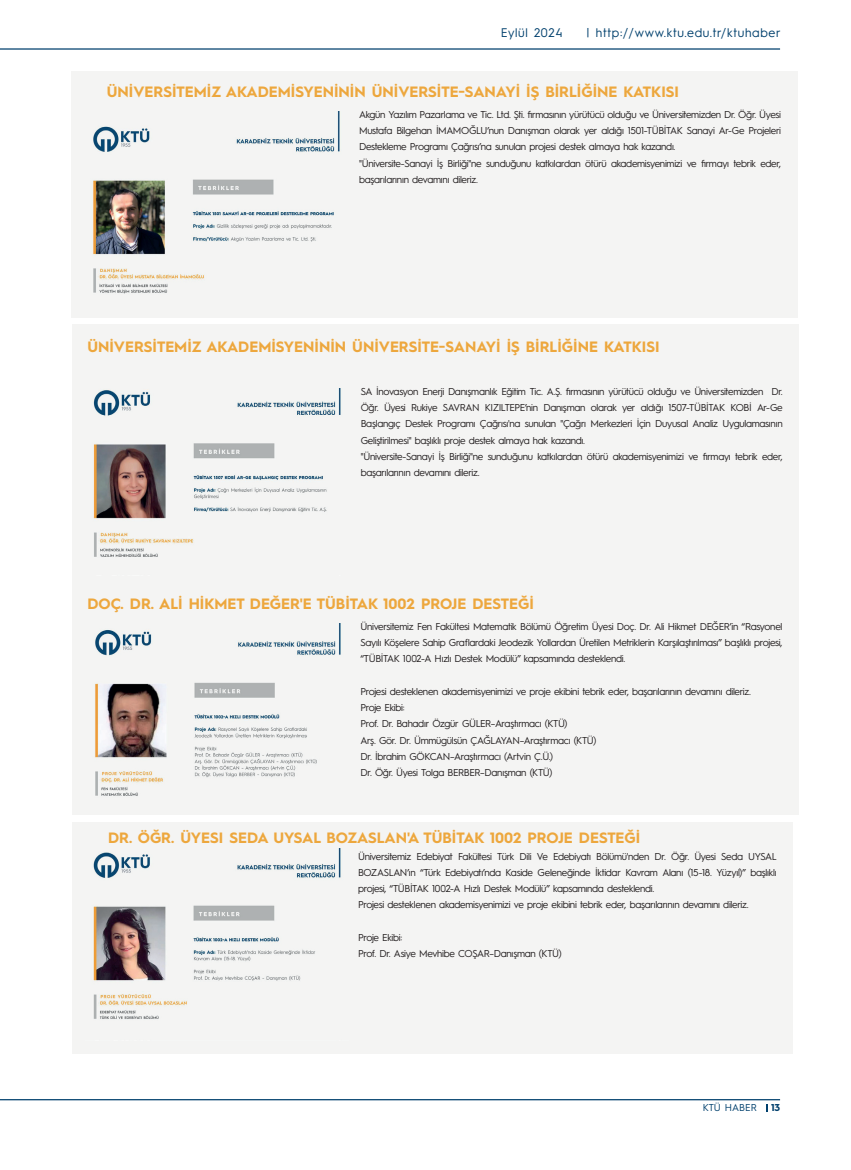
<style>
.page{position:relative;width:851px;height:1170px;background:#fff}
.page>*{position:absolute;margin:0;border:0;box-sizing:border-box;transform-origin:0 0}
.t1{font:700 15px "Hurme Geometric Sans 1";color:#eda73d}
.t2{font:12.5px "Hurme Geometric Sans 1";letter-spacing:.05em;color:#00406d}
.t3{font:10px/16.2px "Hurme Geometric Sans 1";letter-spacing:-.03em;color:#231f20}
.t4{font:10px "Hurme Geometric Sans 1";color:#00406d}
.t5{font:700 10px "Hurme Geometric Sans 1";color:#00406d}
</style>
<div class="page">
<hr style="left:0;top:48px;width:780px;height:2px;background:#00406d">
<hr style="left:0;top:1098px;width:780px;height:2px;background:#00406d">
<svg style="left:766px;top:1104px;width:2px;height:7px"></svg>
<div style="left:71px;top:71px;width:726px;height:247px;background:#f4f4f3"></div>
<div style="left:72px;top:324px;width:727px;height:273px;background:#f4f4f3"></div>
<img style="left:93px;top:111px;width:247px;height:183px">
<img style="left:93px;top:388px;width:248px;height:169px">
<div style="left:72px;top:583px;width:727px;height:231px;background:#f4f4f3"></div>
<div style="left:72px;top:822px;width:721px;height:231px;background:#f4f4f3"></div>
<img style="left:93px;top:848px;width:248px;height:171px">
<img style="left:95px;top:623px;width:246px;height:173px">
<p class="t2" style="left:501px;top:24px;width:63px">Eylül 2024</p>
<p class="t2" style="left:586px;top:24px;width:196px">| http://www.ktu.edu.tr/ktuhaber</p>
<h1 class="t1" style="left:107px;top:81px;width:573px">ÜNİVERSİTEMİZ AKADEMİSYENİNİN ÜNİVERSİTE-SANAYİ İŞ BİRLİĞİNE KATKISI</h1>
<p class="t3" style="left:359px;top:106px;width:423px">Akgün Yazılım Pazarlama ve Tic. Ltd. Şti. firmasının yürütücü olduğu ve Üniversitemizden Dr. Öğr. Üyesi Mustafa Bilgehan İMAMOĞLU’nun Danışman olarak yer aldığı 1501-TÜBİTAK Sanayi Ar-Ge Projeleri Destekleme Programı Çağrısı’na sunulan projesi destek almaya hak kazandı.<br>"Üniversite-Sanayi İş Birliği"ne sunduğunu katkılardan ötürü akademisyenimizi ve firmayı tebrik eder, başarılarının devamını dileriz.</p>
<h1 class="t1" style="left:87px;top:336px;width:573px">ÜNİVERSİTEMİZ AKADEMİSYENİNİN ÜNİVERSİTE-SANAYİ İŞ BİRLİĞİNE KATKISI</h1>
<p class="t3" style="left:360px;top:382px;width:423px">SA İnovasyon Enerji Danışmanlık Eğitim Tic. A.Ş. firmasının yürütücü olduğu ve Üniversitemizden Dr.<br>Öğr. Üyesi Rukiye SAVRAN KIZILTEPE’nin Danışman olarak yer aldığı 1507-TÜBİTAK KOBİ Ar-Ge Başlangıç Destek Programı Çağrısı'na sunulan "Çağrı Merkezleri İçin Duyusal Analiz Uygulamasının Geliştirilmesi" başlıklı proje destek almaya hak kazandı.<br>"Üniversite-Sanayi İş Birliği"ne sunduğunu katkılardan ötürü akademisyenimizi ve firmayı tebrik eder, başarılarının devamını dileriz.</p>
<h1 class="t1" style="left:87px;top:593px;width:448px">DOÇ. DR. ALİ HİKMET DEĞER'E TÜBİTAK 1002 PROJE DESTEĞİ</h1>
<p class="t3" style="left:360px;top:617px;width:423px;text-align:justify">Üniversitemiz Fen Fakültesi Matematik Bölümü Öğretim Üyesi Doç. Dr. Ali Hikmet DEĞER’in “Rasyonel Sayılı Köşelere Sahip Graflardaki Jeodezik Yollardan Üretilen Metriklerin Karşılaştırılması” başlıklı projesi, “TÜBİTAK 1002-A Hızlı Destek Modülü” kapsamında desteklendi.</p>
<p class="t3" style="left:360px;top:682px;width:392px">Projesi desteklenen akademisyenimizi ve proje ekibini tebrik eder, başarılarının devamını dileriz.<br>Proje Ekibi:<br>Prof. Dr. Bahadır Özgür GÜLER–Araştırmacı (KTÜ)<br>Arş. Gör. Dr. Ümmügülsün ÇAĞLAYAN–Araştırmacı (KTÜ)<br>Dr. İbrahim GÖKCAN–Araştırmacı (Artvin Ç.Ü.)<br>Dr. Öğr. Üyesi Tolga BERBER–Danışman (KTÜ)</p>
<h1 class="t1" style="left:108px;top:826px;width:533px">DR. ÖĞR. ÜYESI SEDA UYSAL BOZASLAN'A TÜBİTAK 1002 PROJE DESTEĞİ</h1>
<p class="t3" style="left:358px;top:847px;width:420px">Üniversitemiz Edebiyat Fakültesi Türk Dili Ve Edebiyatı Bölümü'nden Dr. Öğr. Üyesi Seda UYSAL BOZASLAN’ın “Türk Edebiyatı’nda Kaside Geleneğinde İktidar Kavram Alanı (15-18. Yüzyıl)” başlıklı projesi, “TÜBİTAK 1002-A Hızlı Destek Modülü” kapsamında desteklendi.<br>Projesi desteklenen akademisyenimizi ve proje ekibini tebrik eder, başarılarının devamını dileriz.</p>
<p class="t3" style="left:358px;top:928px;width:205px">Proje Ekibi:<br>Prof. Dr. Asiye Mevhibe COŞAR–Danışman (KTÜ)</p>
<p class="t4" style="left:702px;top:1100px;width:56px">KTÜ HABER</p>
<p class="t5" style="left:771px;top:1100px;width:11px">13</p>
</div>
